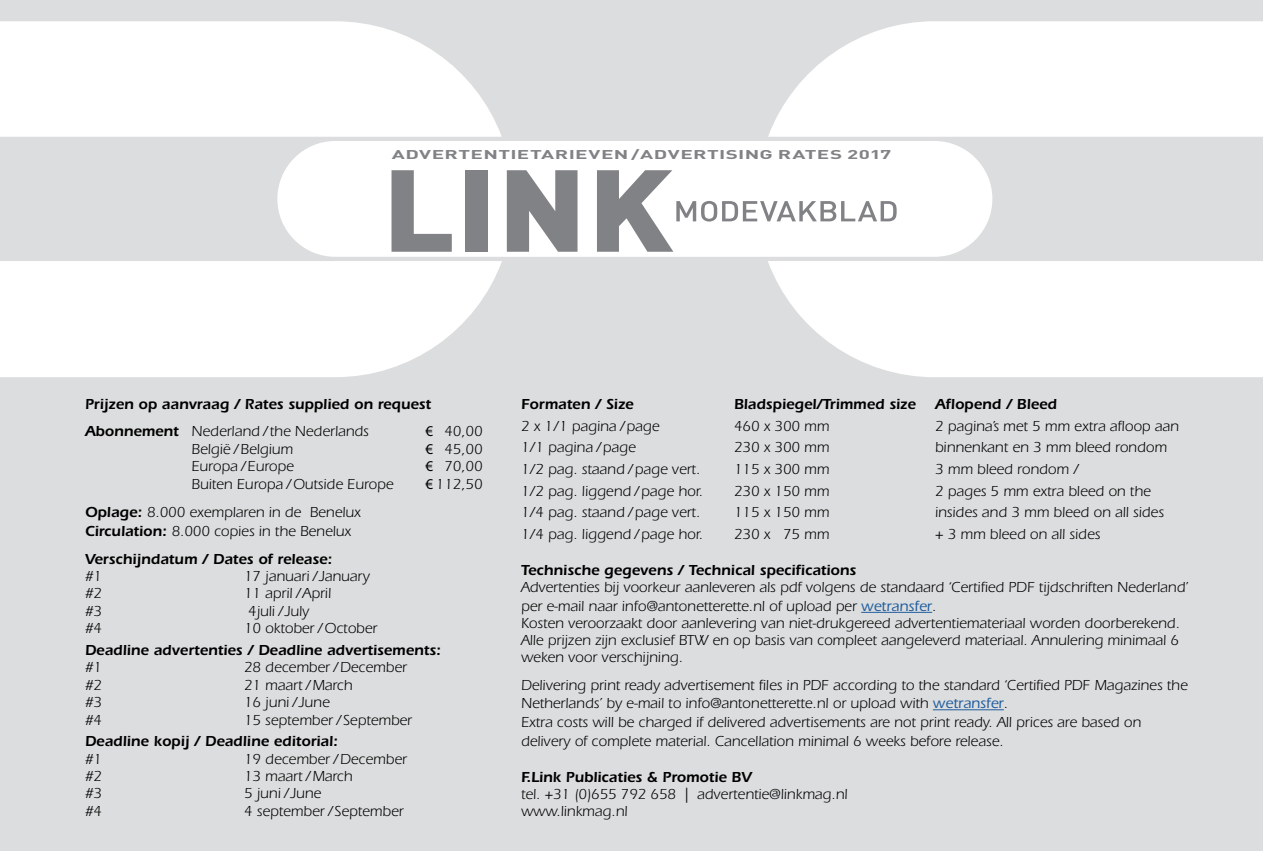
<style>
.page{position:relative;width:1263px;height:851px;background:#fff}
.page>*{position:absolute;margin:0;border:0;box-sizing:border-box;transform-origin:0 0}
.t1{font:15px/18.8px "ITC Eras Std";color:#000}
.t2{font:600 15px/27.3px "ITC Eras Std";color:#000}
.t3{font:700 12.6px "DIN";letter-spacing:.02em;color:#808285;scale:1.63 1}
.s1{font-weight:400}
.s2{font-family:"Myriad Pro"}
.s3{font-weight:600}
.s4{font-weight:500;color:#215e9e}
</style>
<div class="page">
<div style="left:0;top:0;width:1263px;height:850px;background:#dcddde"></div>
<svg style="left:0;top:21px;width:502px;height:116px;background:#fbfbfb"></svg>
<svg style="left:0;top:261px;width:502px;height:116px;background:#fbfbfc"></svg>
<svg style="left:768px;top:21px;width:495px;height:116px;background:#fbfbfb"></svg>
<svg style="left:768px;top:261px;width:495px;height:116px;background:#fbfbfb"></svg>
<div style="left:277px;top:141px;width:715px;height:116px;background:#fff"></div>
<div style="left:458px;top:226px;width:7px;height:8px;background:#fff;border-radius:50%"></div>
<hr style="left:861px;top:612px;width:71px;height:1px;background:#215e9e">
<hr style="left:933px;top:709px;width:71px;height:1px;background:#215e9e">
<svg style="left:391px;top:170px;width:61px;height:82px;background:#bfc0c2"></svg>
<div style="left:465px;top:170px;width:23px;height:82px;background:#808285"></div>
<svg style="left:507px;top:170px;width:70px;height:82px;background:#9a9c9e"></svg>
<svg style="left:597px;top:170px;width:300px;height:82px;background:#e1e1e2"></svg>
<p class="t3" style="left:392px;top:146px;width:308px">ADVERTENTIETARIEVEN / ADVERTISING RATES 2017</p>
<p class="t2" style="left:85px;top:390px;width:348px">Prijzen op aanvraag / Rates supplied on request<br>Abonnement <span class="s1">Nederland / the Nederlands</span></p>
<p class="t1" style="left:426px;top:422px;width:58px"><span class="s2">€</span> 40,00</p>
<p class="t1" style="left:192px;top:439px;width:103px">België / Belgium</p>
<p class="t1" style="left:426px;top:439px;width:58px"><span class="s2">€</span> 45,00</p>
<p class="t1" style="left:192px;top:457px;width:104px">Europa / Europe</p>
<p class="t1" style="left:426px;top:457px;width:58px"><span class="s2">€</span> 70,00</p>
<p class="t1" style="left:192px;top:474px;width:203px">Buiten Europa / Outside Europe</p>
<p class="t1" style="left:426px;top:474px;width:59px"><span class="s2">€</span> 112,50</p>
<p class="t1" style="left:85px;top:503px;width:277px"><span class="s3">Oplage:</span> 8.000 exemplaren in de Benelux<br><span class="s3">Circulation:</span> 8.000 copies in the Benelux</p>
<p class="t2" style="left:85px;top:545px;width:249px">Verschijndatum / Dates of release:</p>
<p class="t1" style="left:85px;top:566px;width:18px">#1</p>
<p class="t1" style="left:244px;top:566px;width:127px">17 januari / January</p>
<p class="t1" style="left:85px;top:584px;width:18px">#2</p>
<p class="t1" style="left:244px;top:584px;width:89px">11 april / April</p>
<p class="t1" style="left:85px;top:601px;width:18px">#3</p>
<p class="t1" style="left:248px;top:601px;width:62px">4juli / July</p>
<p class="t1" style="left:85px;top:619px;width:18px">#4</p>
<p class="t1" style="left:244px;top:619px;width:135px">10 oktober / October</p>
<p class="t2" style="left:85px;top:636px;width:357px">Deadline advertenties / Deadline advertisements:</p>
<p class="t1" style="left:85px;top:658px;width:18px">#1</p>
<p class="t1" style="left:244px;top:658px;width:164px">28 december / December</p>
<p class="t1" style="left:85px;top:675px;width:18px">#2</p>
<p class="t1" style="left:244px;top:675px;width:110px">21 maart / March</p>
<p class="t1" style="left:85px;top:693px;width:18px">#3</p>
<p class="t1" style="left:244px;top:693px;width:87px">16 juni / June</p>
<p class="t1" style="left:85px;top:710px;width:18px">#4</p>
<p class="t1" style="left:244px;top:710px;width:170px">15 september / September</p>
<p class="t2" style="left:85px;top:727px;width:254px">Deadline kopij / Deadline editorial:</p>
<p class="t1" style="left:85px;top:749px;width:18px">#1</p>
<p class="t1" style="left:244px;top:749px;width:164px">19 december / December</p>
<p class="t1" style="left:85px;top:766px;width:18px">#2</p>
<p class="t1" style="left:244px;top:766px;width:110px">13 maart / March</p>
<p class="t1" style="left:85px;top:784px;width:18px">#3</p>
<p class="t1" style="left:244px;top:784px;width:79px">5 juni / June</p>
<p class="t1" style="left:85px;top:801px;width:18px">#4</p>
<p class="t1" style="left:244px;top:801px;width:161px">4 september / September</p>
<p class="t2" style="left:521px;top:390px;width:114px">Formaten / Size</p>
<p class="t2" style="left:734px;top:390px;width:183px">Bladspiegel/Trimmed size</p>
<p class="t2" style="left:935px;top:390px;width:124px">Aflopend / Bleed</p>
<p class="t1" style="left:521px;top:416px;width:140px">2 x 1/1 pagina / page</p>
<p class="t1" style="left:734px;top:416px;width:97px">460 x 300 mm</p>
<p class="t1" style="left:935px;top:416px;width:245px">2 pagina’s met 5 mm extra afloop aan</p>
<p class="t1" style="left:521px;top:438px;width:116px">1/1 pagina / page</p>
<p class="t1" style="left:734px;top:438px;width:97px">230 x 300 mm</p>
<p class="t1" style="left:935px;top:438px;width:233px">binnenkant en 3 mm bleed rondom</p>
<p class="t1" style="left:521px;top:460px;width:181px">1/2 pag. staand / page vert.</p>
<p class="t1" style="left:734px;top:460px;width:97px">115 x 300 mm</p>
<p class="t1" style="left:935px;top:460px;width:146px">3 mm bleed rondom /</p>
<p class="t1" style="left:521px;top:481px;width:183px">1/2 pag. liggend / page hor.</p>
<p class="t1" style="left:734px;top:481px;width:97px">230 x 150 mm</p>
<p class="t1" style="left:935px;top:481px;width:217px">2 pages 5 mm extra bleed on the</p>
<p class="t1" style="left:521px;top:503px;width:181px">1/4 pag. staand / page vert.</p>
<p class="t1" style="left:734px;top:503px;width:97px">115 x 150 mm</p>
<p class="t1" style="left:935px;top:503px;width:230px">insides and 3 mm bleed on all sides</p>
<p class="t1" style="left:521px;top:525px;width:183px">1/4 pag. liggend / page hor.</p>
<p class="t1" style="left:734px;top:525px;width:97px">230 x 75 mm</p>
<p class="t1" style="left:935px;top:525px;width:167px">+ 3 mm bleed on all sides</p>
<p class="t2" style="left:521px;top:556px;width:337px">Technische gegevens / Technical specifications</p>
<p class="t1" style="left:521px;top:578px;width:669px">Advertenties bij voorkeur aanleveren als pdf volgens de standaard ‘Certified PDF tijdschriften Nederland’ per e-mail naar info@antonetterette.nl of upload per <span class="s4">wetransfer</span>.</p>
<p class="t1" style="left:521px;top:614px;width:660px;line-height:17.2px;text-align:justify">Kosten veroorzaakt door aanlevering van niet-drukgereed advertentiemateriaal worden doorberekend.<br>Alle prijzen zijn exclusief BTW en op basis van compleet aangeleverd materiaal. Annulering minimaal 6 weken voor verschijning.</p>
<p class="t1" style="left:521px;top:675px;width:668px">Delivering print ready advertisement files in PDF according to the standard ‘Certified PDF Magazines the Netherlands’ by e-mail to info@antonetterette.nl or upload with <span class="s4">wetransfer</span>.<br>Extra costs will be charged if delivered advertisements are not print ready. All prices are based on delivery of complete material. Cancellation minimal 6 weeks before release.</p>
<p class="t2" style="left:521px;top:762px;width:232px">F.Link Publicaties &amp; Promotie BV</p>
<p class="t1" style="left:521px;top:785px;width:328px;line-height:17.1px">tel. +31 (0)655 792 658 | advertentie@linkmag.nl www.linkmag.nl</p>
</div>
